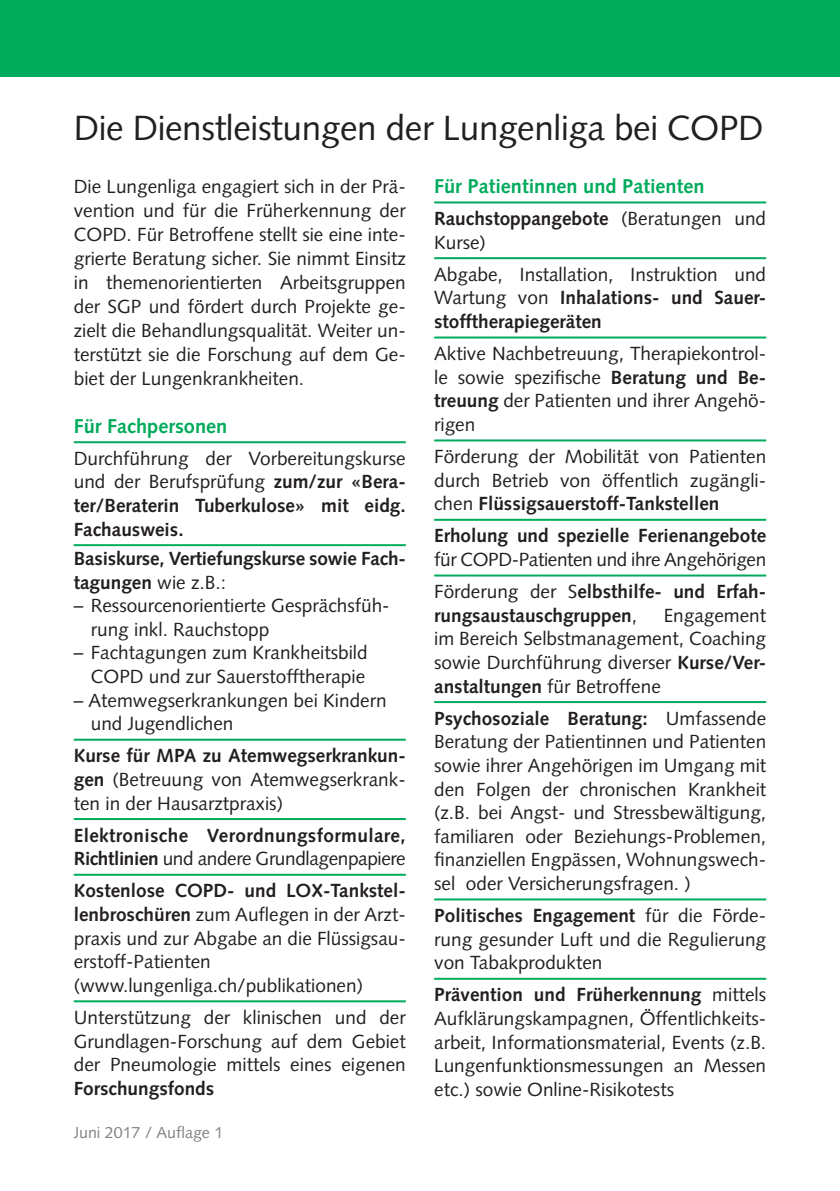
<style>
.page{position:relative;width:840px;height:1191px;background:#fff}
.page>*{position:absolute;margin:0;border:0;box-sizing:border-box;transform-origin:0 0}
.t1{font:35px "Syntax";letter-spacing:-.01em;color:#231f20}
.t2{font:700 20px "Syntax";color:#00ab5b}
.t3{font:19px/23.6px "Syntax";color:#231f20;text-align:justify}
.t4{font:700 19px/23.6px "Syntax";color:#231f20;text-align:justify}
.t5{font:700 19px/23.6px "Syntax";letter-spacing:.02em;color:#231f20}
.t6{font:19px/32.2px "Syntax";letter-spacing:-.02em;color:#231f20}
.t7{font:16px "Syntax";color:#808285}
.s1{font-weight:400}
.s2{font-weight:700}
</style>
<div class="page">
<div style="left:0;top:0;width:839px;height:77px;background:#00ab5b"></div>
<hr style="left:74px;top:441px;width:331px;height:2px;background:#00ab5b">
<hr style="left:74px;top:544px;width:331px;height:2px;background:#00ab5b">
<hr style="left:74px;top:738px;width:331px;height:2px;background:#00ab5b">
<hr style="left:74px;top:818px;width:331px;height:2px;background:#00ab5b">
<hr style="left:74px;top:873px;width:331px;height:2px;background:#00ab5b">
<hr style="left:74px;top:1000px;width:331px;height:2px;background:#00ab5b">
<hr style="left:434px;top:201px;width:331px;height:2px;background:#00ab5b">
<hr style="left:434px;top:257px;width:331px;height:2px;background:#00ab5b">
<hr style="left:434px;top:336px;width:331px;height:2px;background:#00ab5b">
<hr style="left:434px;top:439px;width:331px;height:2px;background:#00ab5b">
<hr style="left:434px;top:519px;width:331px;height:2px;background:#00ab5b">
<hr style="left:434px;top:574px;width:331px;height:2px;background:#00ab5b">
<hr style="left:434px;top:701px;width:331px;height:2px;background:#00ab5b">
<hr style="left:434px;top:898px;width:331px;height:2px;background:#00ab5b">
<hr style="left:434px;top:977px;width:331px;height:2px;background:#00ab5b">
<h1 class="t1" style="left:74px;top:107px;width:691px">Die Dienstleistungen der Lungenliga bei COPD</h1>
<p class="t3" style="left:74px;top:175px;width:333px">Die Lungenliga engagiert sich in der Prä&shy;vention und für die Früherkennung der COPD. Für Betroffene stellt sie eine inte&shy;grierte Beratung sicher. Sie nimmt Einsitz in themenorientierten Arbeitsgruppen der SGP und fördert durch Projekte ge&shy;zielt die Behandlungsqualität. Weiter un&shy;terstützt sie die Forschung auf dem Ge&shy;biet der Lungenkrankheiten.</p>
<p class="t2" style="left:74px;top:414px;width:155px">Für Fachpersonen</p>
<p class="t4" style="left:74px;top:446px;width:333px"><span class="s1">Durchführung der Vorbereitungskurse und der Berufsprüfung</span> zum/zur «Bera&shy;ter/Beraterin Tuberkulose» mit eidg.<br>Fachausweis.</p>
<p class="t4" style="left:74px;top:546px;width:333px">Basiskurse, Vertiefungskurse sowie Fach&shy;tagungen <span class="s1">wie z.B.:</span></p>
<p class="t3" style="left:91px;top:594px;width:300px;text-indent:-17px">– Ressourcenorientierte Gesprächsfüh&shy;rung inkl. Rauchstopp</p>
<p class="t3" style="left:74px;top:641px;width:295px;text-align:right">– Fachtagungen zum Krankheitsbild<br>COPD und zur Sauerstofftherapie</p>
<p class="t3" style="left:91px;top:688px;width:297px;text-indent:-17px">– Atemwegserkrankungen bei Kindern und Jugendlichen</p>
<p class="t3" style="left:74px;top:744px;width:333px"><span class="s2">Kurse für MPA zu Atemwegserkrankun&shy;gen</span> (Betreuung von Atemwegserkrank&shy;ten in der Hausarztpraxis)</p>
<p class="t5" style="left:74px;top:823px;width:333px">Elektronische Verordnungsformulare,<br>Richtlinien <span class="s1">und andere Grundlagenpapiere</span></p>
<p class="t3" style="left:74px;top:879px;width:333px;text-align:left"><span class="s2">Kostenlose COPD- und LOX-Tankstel&shy;lenbroschüren</span> zum Auflegen in der Arzt&shy;praxis und zur Abgabe an die Flüssigsau&shy;erstoff-Patienten (www.lungenliga.ch/publikationen)</p>
<p class="t3" style="left:74px;top:1005px;width:333px">Unterstützung der klinischen und der Grundlagen-Forschung auf dem Gebiet der Pneumologie mittels eines eigenen</p>
<p class="t4" style="left:74px;top:1076px;width:142px">Forschungsfonds</p>
<p class="t2" style="left:434px;top:175px;width:272px">Für Patientinnen und Patienten</p>
<p class="t3" style="left:434px;top:207px;width:333px"><span class="s2">Rauchstoppangebote</span> (Beratungen und<br>Kurse)</p>
<p class="t3" style="left:434px;top:262px;width:333px">Abgabe, Installation, Instruktion und Wartung von <span class="s2">Inhalations- und Sauer&shy;stofftherapiegeräten</span></p>
<p class="t3" style="left:434px;top:342px;width:333px">Aktive Nachbetreuung, Therapiekontrol&shy;le sowie spezifische <span class="s2">Beratung und Be&shy;treuung</span> der Patienten und ihrer Angehö&shy;rigen</p>
<p class="t3" style="left:434px;top:445px;width:333px">Förderung der Mobilität von Patienten durch Betrieb von öffentlich zugängli&shy;chen <span class="s2">Flüssigsauerstoff-Tankstellen</span></p>
<p class="t4" style="left:434px;top:524px;width:333px">Erholung und spezielle Ferienangebote</p>
<p class="t6" style="left:434px;top:543px;width:333px">für COPD-Patienten und ihre Angehörigen<br>Förderung der S<span class="s2">elbsthilfe- und Erfah-</span></p>
<p class="t4" style="left:434px;top:603px;width:204px">rungsaustauschgruppen<span class="s1">,</span></p>
<p class="t3" style="left:434px;top:603px;width:333px;text-indent:229px">Engagement im Bereich Selbstmanagement, Coaching sowie Durchführung diverser <span class="s2">Kurse/Ver&shy;anstaltungen</span> für Betroffene</p>
<p class="t3" style="left:434px;top:706px;width:333px"><span class="s2">Psychosoziale Beratung:</span> Umfassende Beratung der Patientinnen und Patienten sowie ihrer Angehörigen im Umgang mit den Folgen der chronischen Krankheit (z.B. bei Angst- und Stressbewältigung, familiaren oder Beziehungs-Problemen, finanziellen Engpässen, Wohnungswech&shy;sel oder Versicherungsfragen. )</p>
<p class="t3" style="left:434px;top:903px;width:333px"><span class="s2">Politisches Engagement</span> für die Förde&shy;rung gesunder Luft und die Regulierung von Tabakprodukten</p>
<p class="t3" style="left:434px;top:983px;width:333px"><span class="s2">Prävention und Früherkennung</span> mittels Aufklärungskampagnen, Öffentlichkeits&shy;arbeit, Informationsmaterial, Events (z.B.<br>Lungenfunktionsmessungen an Messen etc.) sowie Online-Risikotests</p>
<p class="t7" style="left:74px;top:1122px;width:151px">Juni 2017 / Auflage 1</p>
</div>
